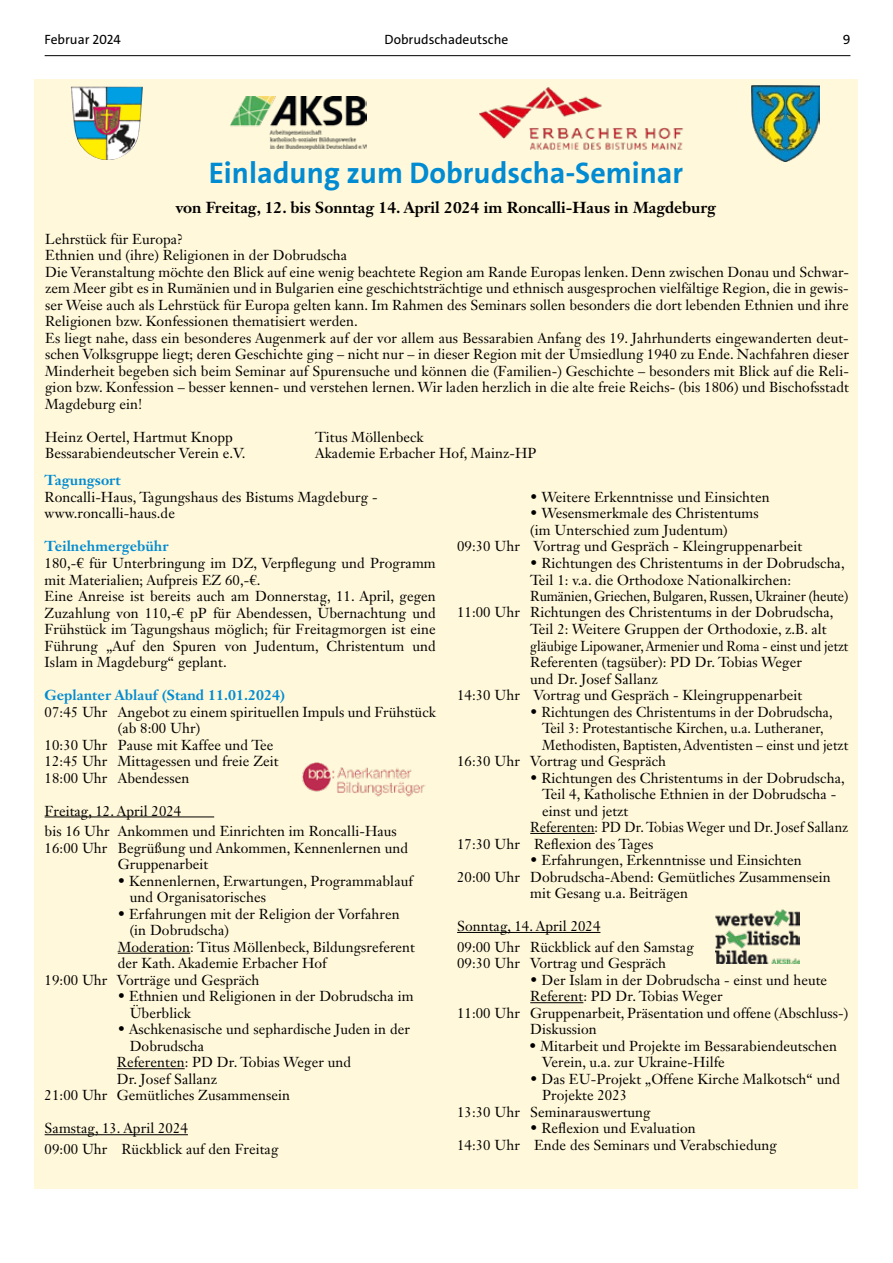
<style>
.page{position:relative;width:893px;height:1263px;background:#fff}
.page>*{position:absolute;margin:0;border:0;box-sizing:border-box;transform-origin:0 0}
.t1{font:700 30px "The Sans";color:#008bd2}
.t2{font:700 15.75px "Janson Text LT Std";color:#000}
.t3{font:14.25px/16.5px "Janson Text LT Std";letter-spacing:.005em;color:#000}
.t4{font:14.25px "Janson Text LT Std";letter-spacing:.005em;color:#000;scale:.95 1}
.t5{font:14.25px "Janson Text LT Std";letter-spacing:.005em;color:#000;scale:.96 1}
.t6{font:700 14.25px "Janson Text LT Std";letter-spacing:.005em;color:#008bd2}
.t7{font:14.25px "Janson Text LT Std";letter-spacing:.005em;color:#000;scale:.93 1}
.t8{font:13.5px "The Sans";color:#000}
</style>
<div class="page">
<hr style="left:45px;top:55px;width:805px;height:1px;background:#000">
<div style="left:34px;top:79px;width:823px;height:1109px;background:#fff8da"></div>
<img style="left:752px;top:85px;width:68px;height:77px">
<img style="left:71px;top:87px;width:72px;height:73px">
<img style="left:231px;top:97px;width:135px;height:53px">
<img style="left:480px;top:87px;width:204px;height:63px">
<hr style="left:45px;top:816px;width:169px;height:1px;background:#000">
<hr style="left:118px;top:953px;width:72px;height:1px;background:#000">
<hr style="left:117px;top:1068px;width:68px;height:1px;background:#000">
<hr style="left:45px;top:1134px;width:143px;height:1px;background:#000">
<hr style="left:530px;top:833px;width:65px;height:1px;background:#000">
<hr style="left:457px;top:932px;width:143px;height:1px;background:#000">
<hr style="left:530px;top:1002px;width:53px;height:1px;background:#000">
<img style="left:302px;top:762px;width:123px;height:35px">
<img style="left:716px;top:910px;width:84px;height:54px">
<p class="t8" style="left:45px;top:31px;width:78px">Februar 2024</p>
<p class="t8" style="left:385px;top:31px;width:125px">Dobrudschadeutsche</p>
<p class="t8" style="left:843px;top:31px;width:9px">9</p>
<h1 class="t1" style="left:209px;top:154px;width:476px">Einladung zum Dobrudscha-Seminar</h1>
<p class="t2" style="left:176px;top:197px;width:542px">von Freitag, 12. bis Sonntag 14. April 2024 im Roncalli-Haus in Magdeburg</p>
<p class="t3" style="left:45px;top:230px;width:805px">Lehrstück für Europa?<br>Ethnien und (ihre) Religionen in der Dobrudscha<br>Die Veranstaltung möchte den Blick auf eine wenig beachtete Region am Rande Europas lenken. Denn zwischen Donau und Schwar&shy;zem Meer gibt es in Rumänien und in Bulgarien eine geschichtsträchtige und ethnisch ausgesprochen vielfältige Region, die in gewis&shy;ser Weise auch als Lehrstück für Europa gelten kann. Im Rahmen des Seminars sollen besonders die dort lebenden Ethnien und ihre Religionen bzw. Konfessionen thematisiert werden.<br>Es liegt nahe, dass ein besonderes Augenmerk auf der vor allem aus Bessarabien Anfang des 19. Jahrhunderts eingewanderten deut&shy;schen Volksgruppe liegt; deren Geschichte ging – nicht nur – in dieser Region mit der Umsiedlung 1940 zu Ende. Nachfahren dieser Minderheit begeben sich beim Seminar auf Spurensuche und können die (Familien-) Geschichte – besonders mit Blick auf die Reli&shy;gion bzw. Konfession – besser kennen- und verstehen lernen. Wir laden herzlich in die alte freie Reichs- (bis 1806) und Bischofsstadt Magdeburg ein!</p>
<p class="t3" style="left:45px;top:428px;width:189px">Heinz Oertel, Hartmut Knopp</p>
<p class="t3" style="left:315px;top:428px;width:110px">Titus Möllenbeck</p>
<p class="t3" style="left:45px;top:445px;width:202px">Bessarabiendeutscher Verein e.V.</p>
<p class="t3" style="left:315px;top:445px;width:223px">Akademie Erbacher Hof, Mainz-HP</p>
<p class="t6" style="left:45px;top:471px;width:78px">Tagungsort</p>
<p class="t3" style="left:45px;top:489px;width:334px">Roncalli-Haus, Tagungshaus des Bistums Magdeburg - www.roncalli-haus.de</p>
<p class="t6" style="left:45px;top:537px;width:125px">Teilnehmergebühr</p>
<p class="t3" style="left:45px;top:555px;width:393px">180,-€ für Unterbringung im DZ, Verpflegung und Programm mit Materialien; Aufpreis EZ 60,-€.<br>Eine Anreise ist bereits auch am Donnerstag, 11. April, gegen Zuzahlung von 110,-€ pP für Abendessen, Übernachtung und Frühstück im Tagungshaus möglich; für Freitagmorgen ist eine Führung „Auf den Spuren von Judentum, Christentum und Islam in Magdeburg“ geplant.</p>
<p class="t6" style="left:45px;top:686px;width:242px">Geplanter Ablauf (Stand 11.01.2024)</p>
<p class="t3" style="left:45px;top:703px;width:393px">07:45 Uhr Angebot zu einem spirituellen Impuls und Frühstück</p>
<p class="t3" style="left:118px;top:720px;width:84px">(ab 8:00 Uhr)</p>
<p class="t3" style="left:45px;top:736px;width:230px">10:30 Uhr Pause mit Kaffee und Tee</p>
<p class="t3" style="left:45px;top:753px;width:236px">12:45 Uhr Mittagessen und freie Zeit</p>
<p class="t3" style="left:45px;top:769px;width:146px">18:00 Uhr Abendessen</p>
<p class="t3" style="left:45px;top:800px;width:354px;line-height:20.7px">Freitag, 12. April 2024<br>bis 16 Uhr Ankommen und Einrichten im Roncalli-Haus</p>
<p class="t3" style="left:118px;top:839px;width:292px;text-indent:-73px">16:00 Uhr Begrüßung und Ankommen, Kennenlernen und<br>Gruppenarbeit</p>
<p class="t3" style="left:130px;top:872px;width:285px;text-indent:-12px">• Kennenlernen, Erwartungen, Programmablauf und Organisatorisches</p>
<p class="t3" style="left:118px;top:905px;width:283px">• Erfahrungen mit der Religion der Vorfahren</p>
<p class="t3" style="left:130px;top:922px;width:101px">(in Dobrudscha)</p>
<p class="t3" style="left:118px;top:938px;width:299px">Moderation: Titus Möllenbeck, Bildungsreferent</p>
<p class="t3" style="left:118px;top:955px;width:210px">der Kath. Akademie Erbacher Hof</p>
<p class="t3" style="left:45px;top:971px;width:216px">19:00 Uhr Vorträge und Gespräch</p>
<p class="t3" style="left:130px;top:988px;width:285px;text-indent:-12px">• Ethnien und Religionen in der Dobrudscha im<br>Überblick</p>
<p class="t3" style="left:118px;top:1021px;width:294px">• Aschkenasische und sephardische Juden in der</p>
<p class="t3" style="left:130px;top:1037px;width:76px">Dobrudscha</p>
<p class="t3" style="left:117px;top:1054px;width:236px">Referenten: PD Dr. Tobias Weger und</p>
<p class="t3" style="left:117px;top:1070px;width:102px">Dr. Josef Sallanz</p>
<p class="t3" style="left:45px;top:1087px;width:247px">21:00 Uhr Gemütliches Zusammensein</p>
<p class="t3" style="left:45px;top:1118px;width:235px;line-height:20.7px">Samstag, 13. April 2024<br>09:00 Uhr Rückblick auf den Freitag</p>
<p class="t3" style="left:530px;top:489px;width:241px">• Weitere Erkenntnisse und Einsichten</p>
<p class="t3" style="left:530px;top:505px;width:230px">• Wesensmerkmale des Christentums</p>
<p class="t3" style="left:530px;top:522px;width:199px">(im Unterschied zum Judentum)</p>
<p class="t3" style="left:457px;top:538px;width:347px">09:30 Uhr Vortrag und Gespräch - Kleingruppenarbeit</p>
<p class="t3" style="left:530px;top:555px;width:316px">• Richtungen des Christentums in der Dobrudscha,</p>
<p class="t3" style="left:530px;top:571px;width:262px">Teil 1: v.a. die Orthodoxe Nationalkirchen:</p>
<p class="t4" style="left:530px;top:587px;width:336px">Rumänien, Griechen, Bulgaren, Russen, Ukrainer (heute)</p>
<p class="t3" style="left:457px;top:604px;width:378px">11:00 Uhr Richtungen des Christentums in der Dobrudscha,</p>
<p class="t3" style="left:530px;top:621px;width:298px">Teil 2: Weitere Gruppen der Orthodoxie, z.B. alt</p>
<p class="t7" style="left:530px;top:636px;width:344px">gläubige Lipowaner, Armenier und Roma - einst und jetzt</p>
<p class="t3" style="left:530px;top:654px;width:273px">Referenten (tagsüber): PD Dr. Tobias Weger</p>
<p class="t3" style="left:530px;top:670px;width:129px">und Dr. Josef Sallanz</p>
<p class="t3" style="left:457px;top:687px;width:347px">14:30 Uhr Vortrag und Gespräch - Kleingruppenarbeit</p>
<p class="t3" style="left:530px;top:703px;width:304px">• Richtungen des Christentums in der Dobrudscha,</p>
<p class="t5" style="left:542px;top:719px;width:295px">Teil 3: Protestantische Kirchen, u.a. Lutheraner,</p>
<p class="t5" style="left:542px;top:735px;width:320px">Methodisten, Baptisten, Adventisten – einst und jetzt</p>
<p class="t3" style="left:457px;top:753px;width:210px">16:30 Uhr Vortrag und Gespräch</p>
<p class="t3" style="left:530px;top:769px;width:316px">• Richtungen des Christentums in der Dobrudscha,</p>
<p class="t3" style="left:542px;top:786px;width:296px">Teil 4, Katholische Ethnien in der Dobrudscha -</p>
<p class="t3" style="left:542px;top:802px;width:88px">einst und jetzt</p>
<p class="t4" style="left:530px;top:818px;width:336px">Referenten: PD Dr. Tobias Weger und Dr. Josef Sallanz</p>
<p class="t3" style="left:457px;top:835px;width:198px">17:30 Uhr Reflexion des Tages</p>
<p class="t3" style="left:530px;top:852px;width:273px">• Erfahrungen, Erkenntnisse und Einsichten</p>
<p class="t3" style="left:457px;top:868px;width:375px">20:00 Uhr Dobrudscha-Abend: Gemütliches Zusammensein</p>
<p class="t3" style="left:530px;top:885px;width:159px">mit Gesang u.a. Beiträgen</p>
<p class="t3" style="left:457px;top:916px;width:238px;line-height:20.7px">Sonntag, 14. April 2024<br>09:00 Uhr Rückblick auf den Samstag</p>
<p class="t3" style="left:457px;top:955px;width:210px">09:30 Uhr Vortrag und Gespräch</p>
<p class="t3" style="left:530px;top:971px;width:298px">• Der Islam in der Dobrudscha - einst und heute</p>
<p class="t3" style="left:530px;top:988px;width:194px">Referent: PD Dr. Tobias Weger</p>
<p class="t3" style="left:457px;top:1004px;width:393px">11:00 Uhr Gruppenarbeit, Präsentation und offene (Abschluss-)</p>
<p class="t3" style="left:530px;top:1021px;width:68px">Diskussion</p>
<p class="t3" style="left:542px;top:1037px;width:296px;text-indent:-13px">• Mitarbeit und Projekte im Bessarabiendeutschen<br>Verein, u.a. zur Ukraine-Hilfe</p>
<p class="t3" style="left:530px;top:1070px;width:311px">• Das EU-Projekt „Offene Kirche Malkotsch“ und</p>
<p class="t3" style="left:542px;top:1087px;width:87px">Projekte 2023</p>
<p class="t3" style="left:457px;top:1103px;width:195px">13:30 Uhr Seminarauswertung</p>
<p class="t3" style="left:457px;top:1120px;width:321px;text-align:center">• Reflexion und Evaluation<br>14:30 Uhr Ende des Seminars und Verabschiedung</p>
</div>
